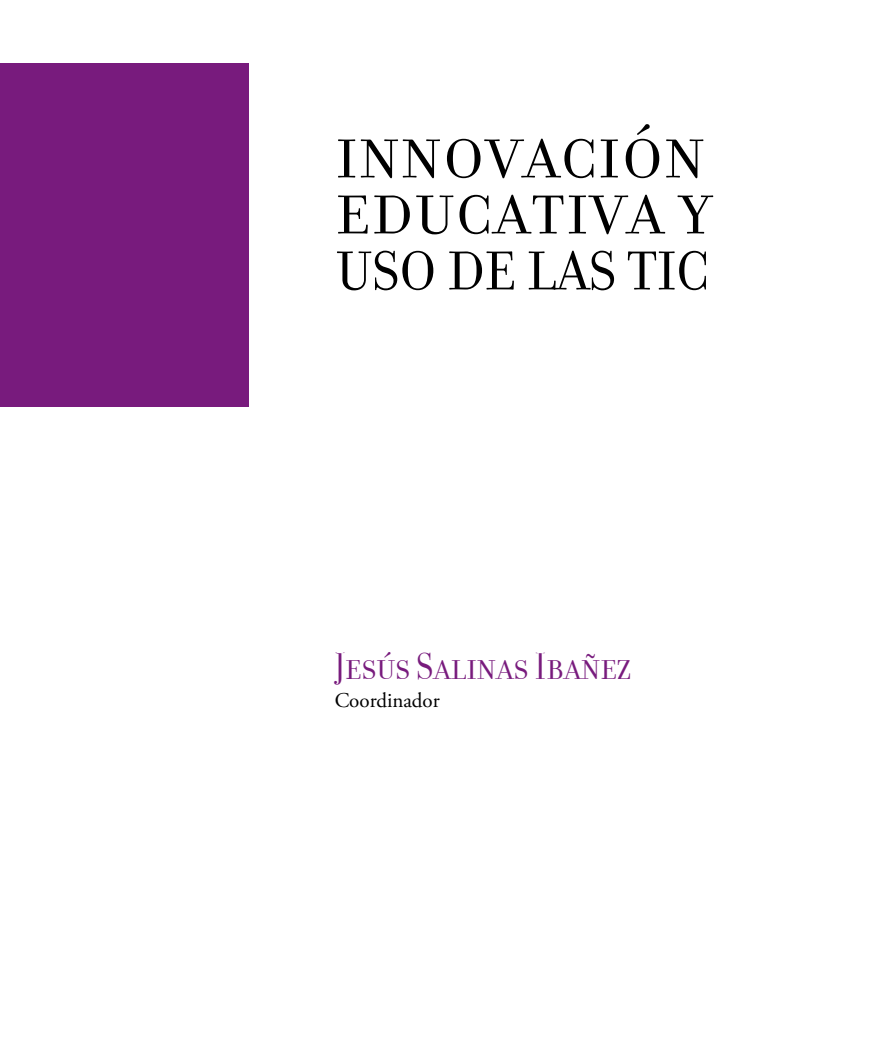
<style>
.page{position:relative;width:893px;height:1042px;background:#fff}
.page>*{position:absolute;margin:0;border:0;box-sizing:border-box;transform-origin:0 0}
.t1{font:80.5px "Filosofia Grand Caps";letter-spacing:.02em;color:#000;scale:1.04 1}
.t2{font:80.5px "Filosofia Grand Caps";letter-spacing:-.01em;color:#000;scale:.96 1}
.t3{font:40.25px "Filosofia Grand Caps";color:#781b7d}
.t4{font:21px "Adobe Garamond Pro";color:#000}
</style>
<div class="page">
<div style="left:0;top:64px;width:249px;height:343px;background:#781b7d"></div>
<p class="t1" style="left:336px;top:109px;width:357px">innovación</p>
<p class="t1" style="left:336px;top:165px;width:362px">educativa y</p>
<p class="t2" style="left:336px;top:221px;width:390px">uso de las tic</p>
<p class="t3" style="left:335px;top:645px;width:298px">Jesús Salinas Ibañez</p>
<p class="t4" style="left:335px;top:688px;width:107px">Coordinador</p>
</div>
